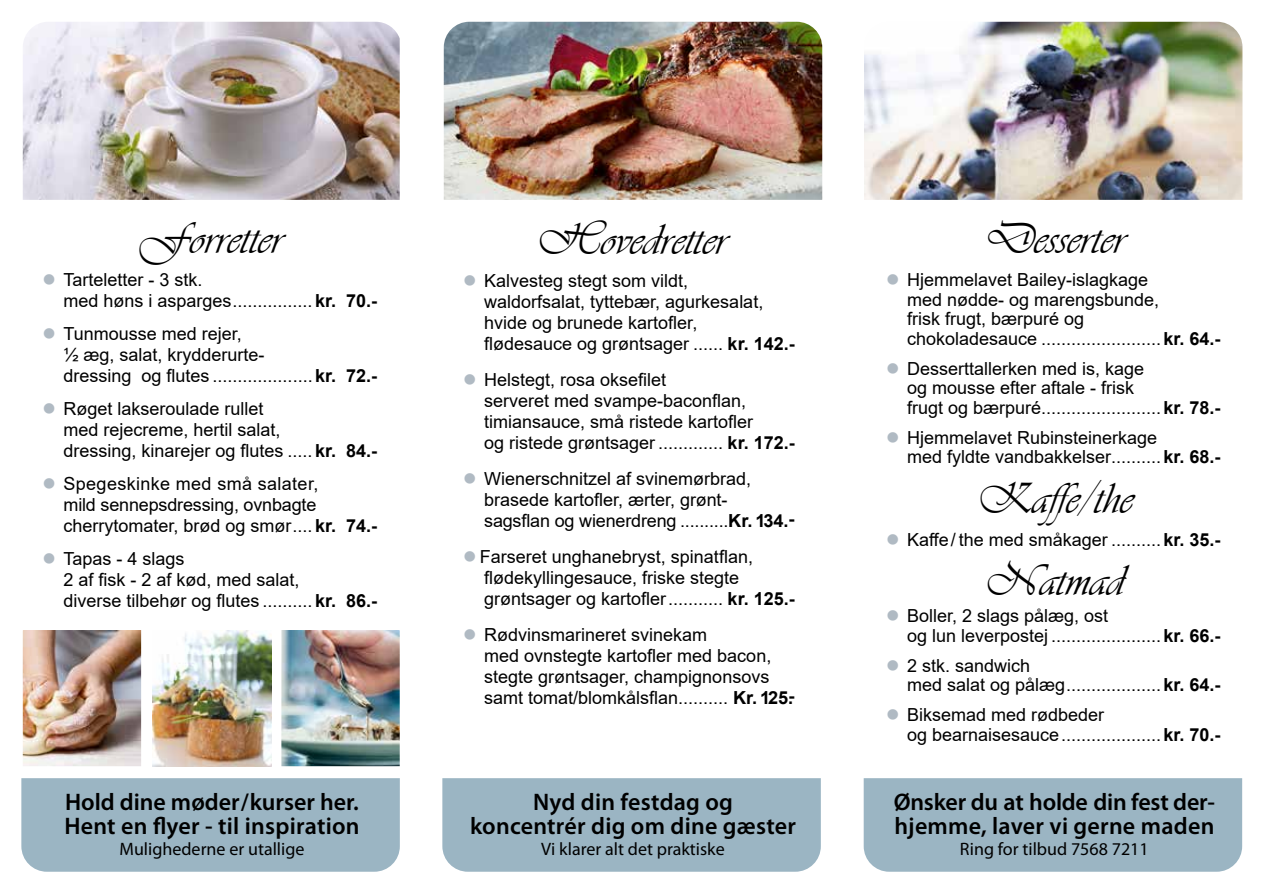
<style>
.page{position:relative;width:1263px;height:893px;background:#fff}
.page>*{position:absolute;margin:0;border:0;box-sizing:border-box;transform-origin:0 0}
.t1{font:45px "Vivaldii";color:#000}
.t2{font:600 24px/24px "Myriad Pro";letter-spacing:.01em;color:#000}
.t3{font:18px/21px "Arial";color:#000}
.t4{font:18px "Myriad Pro";color:#000}
.s1{color:#b0bac3}
.s2{font-weight:700}
</style>
<div class="page">
<img style="left:23px;top:630px;width:118px;height:136px">
<div style="left:21px;top:778px;width:379px;height:94px;background:#9bb5c3"></div>
<div style="left:442px;top:778px;width:379px;height:94px;background:#9bb5c3"></div>
<div style="left:864px;top:778px;width:378px;height:94px;background:#9bb5c3"></div>
<img style="left:23px;top:22px;width:377px;height:178px">
<img style="left:444px;top:22px;width:378px;height:178px">
<img style="left:864px;top:22px;width:378px;height:178px">
<img style="left:281px;top:630px;width:119px;height:136px">
<img style="left:153px;top:630px;width:118px;height:136px">
<h1 class="t1" style="left:139px;top:213px;width:144px">Forretter</h1>
<p class="t3" style="left:64px;top:269px;width:315px;text-indent:-21px"><span class="s1">●</span> Tarteletter - 3 stk.<br>med høns i asparges................<span class="s2">kr. 70.-</span></p>
<p class="t3" style="left:64px;top:323px;width:315px;text-indent:-21px"><span class="s1">●</span> Tunmousse med rejer,<br>½ æg, salat, krydderurte-<br>dressing og flutes ....................<span class="s2">kr. 72.-</span></p>
<p class="t3" style="left:64px;top:398px;width:315px;text-indent:-21px"><span class="s1">●</span> Røget lakseroulade rullet<br>med rejecreme, hertil salat,<br>dressing, kinarejer og flutes .....<span class="s2">kr. 84.-</span></p>
<p class="t3" style="left:64px;top:473px;width:315px;text-indent:-21px"><span class="s1">●</span> Spegeskinke med små salater,<br>mild sennepsdressing, ovnbagte cherrytomater, brød og smør....<span class="s2">kr. 74.-</span></p>
<p class="t3" style="left:64px;top:548px;width:315px;text-indent:-21px"><span class="s1">●</span> Tapas - 4 slags<br>2 af fisk - 2 af kød, med salat,<br>diverse tilbehør og flutes ..........<span class="s2">kr. 86.-</span></p>
<h2 class="t2" style="left:64px;top:790px;width:297px">Hold dine møder/kurser her.<br>Hent en flyer - til inspiration</h2>
<p class="t4" style="left:120px;top:838px;width:186px">Mulighederne er utallige</p>
<h1 class="t1" style="left:536px;top:213px;width:192px">Hovedretter</h1>
<p class="t3" style="left:484px;top:270px;width:312px;text-indent:-21px"><span class="s1">●</span> Kalvesteg stegt som vildt,<br>waldorfsalat, tyttebær, agurkesalat, hvide og brunede kartofler,<br>flødesauce og grøntsager ...... <span class="s2">kr. 142.-</span></p>
<p class="t3" style="left:484px;top:369px;width:312px;text-indent:-21px"><span class="s1">●</span> Helstegt, rosa oksefilet<br>serveret med svampe-baconflan, timiansauce, små ristede kartofler<br>og ristede grøntsager ............. <span class="s2">kr. 172.-</span></p>
<p class="t3" style="left:484px;top:468px;width:312px;text-indent:-21px"><span class="s1">●</span> Wienerschnitzel af svinemørbrad, brasede kartofler, ærter, grønt&shy;sagsflan og wienerdreng ..........<span class="s2">Kr. 134.-</span></p>
<p class="t3" style="left:484px;top:546px;width:312px;text-indent:-21px"><span class="s1">●</span> Farseret unghanebryst, spinatflan, flødekyllingesauce, friske stegte grøntsager og kartofler........... <span class="s2">kr. 125.-</span></p>
<p class="t3" style="left:484px;top:624px;width:312px;text-indent:-21px"><span class="s1">●</span> Rødvinsmarineret svinekam<br>med ovnstegte kartofler med bacon, stegte grøntsager, champignonsovs samt tomat/blomkålsflan.......... <span class="s2">Kr. 125.-</span></p>
<h2 class="t2" style="left:470px;top:790px;width:327px;text-align:center">Nyd din festdag og<br>koncentrér dig om dine gæster</h2>
<p class="t4" style="left:541px;top:838px;width:185px">Vi klarer alt det praktiske</p>
<h1 class="t1" style="left:984px;top:213px;width:142px">Desserter</h1>
<p class="t3" style="left:907px;top:270px;width:315px;line-height:19.5px;text-indent:-21px"><span class="s1">●</span> Hjemmelavet Bailey-islagkage<br>med nødde- og marengsbunde,<br>frisk frugt, bærpuré og<br>chokoladesauce ........................<span class="s2">kr. 64.-</span></p>
<p class="t3" style="left:907px;top:359px;width:315px;line-height:19.5px;text-indent:-21px"><span class="s1">●</span> Desserttallerken med is, kage<br>og mousse efter aftale - frisk<br>frugt og bærpuré........................<span class="s2">kr. 78.-</span></p>
<p class="t3" style="left:907px;top:428px;width:315px;line-height:19.5px;text-indent:-21px"><span class="s1">●</span> Hjemmelavet Rubinsteinerkage<br>med fyldte vandbakkelser..........<span class="s2">kr. 68.-</span></p>
<h1 class="t1" style="left:976px;top:472px;width:158px">Kaffe/the</h1>
<p class="t3" style="left:886px;top:529px;width:336px"><span class="s1">●</span> Kaffe/ the med småkager ..........<span class="s2">kr. 35.-</span></p>
<h1 class="t1" style="left:985px;top:555px;width:141px">Natmad</h1>
<p class="t3" style="left:907px;top:606px;width:315px;line-height:19.5px;text-indent:-21px"><span class="s1">●</span> Boller, 2 slags pålæg, ost<br>og lun leverpostej ......................<span class="s2">kr. 66.-</span></p>
<p class="t3" style="left:907px;top:656px;width:315px;line-height:19.5px;text-indent:-21px"><span class="s1">●</span> 2 stk. sandwich<br>med salat og pålæg...................<span class="s2">kr. 64.-</span></p>
<p class="t3" style="left:907px;top:705px;width:315px;line-height:19.5px;text-indent:-21px"><span class="s1">●</span> Biksemad med rødbeder<br>og bearnaisesauce....................<span class="s2">kr. 70.-</span></p>
<h2 class="t2" style="left:894px;top:790px;width:323px">Ønsker du at holde din fest der&shy;hjemme, laver vi gerne maden</h2>
<p class="t4" style="left:960px;top:838px;width:190px">Ring for tilbud 7568 7211</p>
</div>
